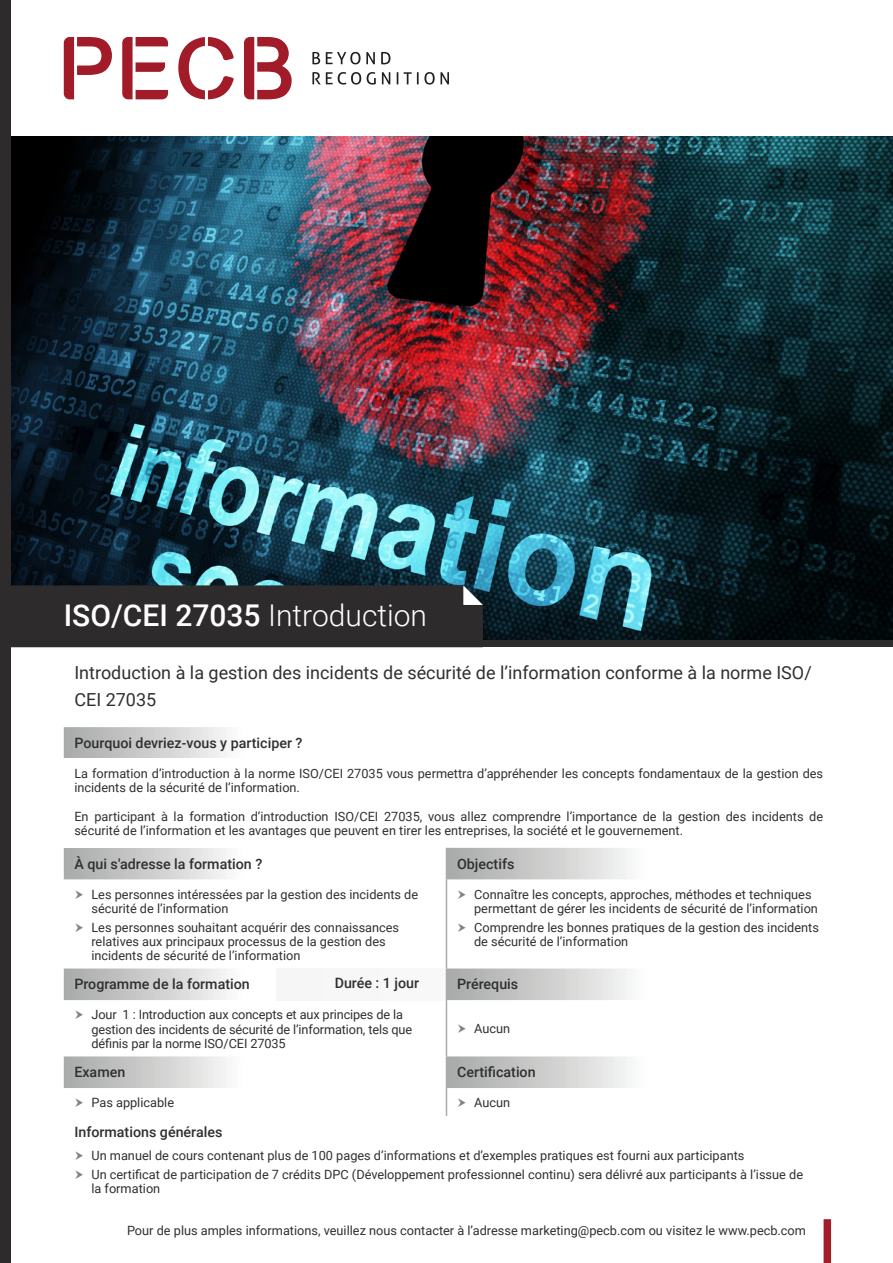
<style>
.page{position:relative;width:893px;height:1263px;background:#fff}
.page>*{position:absolute;margin:0;border:0;box-sizing:border-box;transform-origin:0 0}
.t1{font:500 30px "Roboto";color:#fff}
.t2{font:18px/27px "Roboto";color:#312f30}
.Table1{font:500 14.25px "Roboto";color:#312f30}
.t3{font:12.75px/14.2px "Roboto";color:#312f30}
.s1{font-weight:300}
</style>
<div class="page">
<img style="left:11px;top:136px;width:882px;height:505px">
<div style="left:824px;top:1219px;width:7px;height:44px;background:#a11e29"></div>
<div style="left:0;top:0;width:11px;height:1263px;background:#2e2b2c"></div>
<div style="left:11px;top:585px;width:472px;height:56px;background:#2e2b2c"></div>
<div style="left:0;top:641px;width:893px;height:6px;background:#2e2b2c"></div>
<svg style="left:64px;top:727px;width:382px;height:361px"></svg>
<div style="left:64px;top:759px;width:765px;height:89px;background:#fff"></div>
<svg style="left:447px;top:848px;width:182px;height:240px"></svg>
<div style="left:276px;top:968px;width:170px;height:32px;background:#f7f7f8"></div>
<hr style="left:446px;top:848px;width:1px;height:31px;background:#ababac">
<hr style="left:446px;top:879px;width:1px;height:89px;background:#ababac">
<hr style="left:446px;top:1000px;width:1px;height:56px;background:#ababac">
<hr style="left:446px;top:1056px;width:1px;height:32px;background:#ababac">
<svg style="left:446px;top:1088px;width:1px;height:28px"></svg>
<hr style="left:446px;top:968px;width:1px;height:32px;background:#ababac">
<svg style="left:64px;top:37px;width:48px;height:62px"></svg>
<svg style="left:122px;top:37px;width:46px;height:62px"></svg>
<svg style="left:178px;top:37px;width:56px;height:62px"></svg>
<svg style="left:244px;top:37px;width:48px;height:62px"></svg>
<svg style="left:312px;top:52px;width:8px;height:12px"></svg>
<svg style="left:326px;top:52px;width:49px;height:12px"></svg>
<svg style="left:381px;top:52px;width:9px;height:12px"></svg>
<svg style="left:312px;top:72px;width:49px;height:13px"></svg>
<svg style="left:367px;top:72px;width:9px;height:13px"></svg>
<svg style="left:382px;top:72px;width:8px;height:12px"></svg>
<svg style="left:397px;top:72px;width:1px;height:12px"></svg>
<svg style="left:404px;top:72px;width:45px;height:13px"></svg>
<svg style="left:75px;top:890px;width:8px;height:9px"></svg>
<svg style="left:75px;top:923px;width:8px;height:8px"></svg>
<svg style="left:458px;top:890px;width:8px;height:9px"></svg>
<svg style="left:458px;top:923px;width:8px;height:8px"></svg>
<svg style="left:75px;top:1011px;width:8px;height:8px"></svg>
<svg style="left:458px;top:1024px;width:8px;height:9px"></svg>
<p class="t1" style="left:64px;top:594px;width:365px">ISO/CEI 27035 <span class="s1">Introduction</span></p>
<p class="t2" style="left:74px;top:658px;width:739px">Introduction à la gestion des incidents de sécurité de l’information conforme à la norme ISO/<br>CEI 27035</p>
<p class="Table1" style="left:74px;top:733px;width:230px">Pourquoi devriez-vous y participer ?</p>
<p class="t3" style="left:74px;top:766px;width:750px">La formation d’introduction à la norme ISO/CEI 27035 vous permettra d’appréhender les concepts fondamentaux de la gestion des incidents de la sécurité de l’information.</p>
<p class="t3" style="left:74px;top:809px;width:750px">En participant à la formation d’introduction ISO/CEI 27035, vous allez comprendre l’importance de la gestion des incidents de sécurité de l’information et les avantages que peuvent en tirer les entreprises, la société et le gouvernement.</p>
<p class="Table1" style="left:74px;top:854px;width:189px">À qui s'adresse la formation ?</p>
<p class="Table1" style="left:457px;top:854px;width:59px">Objectifs</p>
<p class="t3" style="left:91px;top:887px;width:328px">Les personnes intéressées par la gestion des incidents de sécurité de l’information</p>
<p class="t3" style="left:91px;top:919px;width:309px">Les personnes souhaitant acquérir des connaissances relatives aux principaux processus de la gestion des incidents de sécurité de l’information</p>
<p class="t3" style="left:474px;top:887px;width:345px">Connaître les concepts, approches, méthodes et techniques permettant de gérer les incidents de sécurité de l’information</p>
<p class="t3" style="left:474px;top:919px;width:346px">Comprendre les bonnes pratiques de la gestion des incidents de sécurité de l’information</p>
<p class="Table1" style="left:74px;top:974px;width:177px">Programme de la formation</p>
<p class="Table1" style="left:335px;top:973px;width:86px">Durée : 1 jour</p>
<p class="Table1" style="left:457px;top:974px;width:63px">Prérequis</p>
<p class="t3" style="left:91px;top:1007px;width:322px">Jour 1 : Introduction aux concepts et aux principes de la gestion des incidents de sécurité de l’information, tels que définis par la norme ISO/CEI 27035</p>
<p class="t3" style="left:474px;top:1020px;width:38px">Aucun</p>
<p class="Table1" style="left:74px;top:1062px;width:52px">Examen</p>
<p class="Table1" style="left:457px;top:1062px;width:80px">Certification</p>
<p class="t3" style="left:91px;top:1095px;width:84px">Pas applicable</p>
<p class="t3" style="left:474px;top:1095px;width:38px">Aucun</p>
<p class="Table1" style="left:74px;top:1122px;width:149px">Informations générales</p>
<p class="t3" style="left:91px;top:1148px;width:655px">Un manuel de cours contenant plus de 100 pages d’informations et d’exemples pratiques est fourni aux participants</p>
<p class="t3" style="left:91px;top:1167px;width:713px">Un certificat de participation de 7 crédits DPC (Développement professionnel continu) sera délivré aux participants à l’issue de la formation</p>
<p class="t3" style="left:127px;top:1223px;width:680px">Pour de plus amples informations, veuillez nous contacter à l’adresse marketing@pecb.com ou visitez le www.pecb.com</p>
</div>
